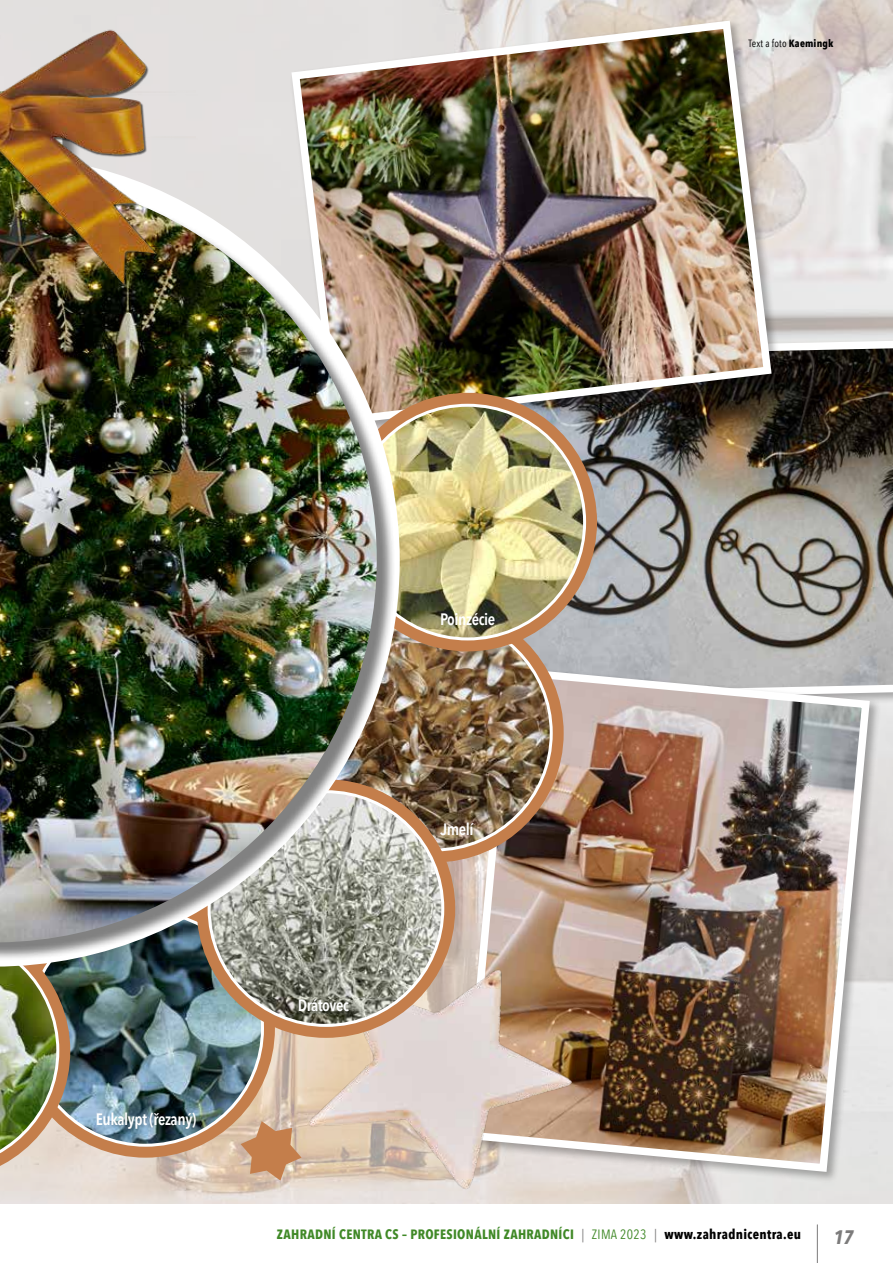
<style>
.page{position:relative;width:893px;height:1263px;background:#fff}
.page>*{position:absolute;margin:0;border:0;box-sizing:border-box;transform-origin:0 0}
.t1{font:italic 700 19.5px "Avenir Next Condensed";color:#7c7b7b}
.t2{font:600 16.5px "Avenir Next Condensed";letter-spacing:-.025em;color:#fff}
.t3{font:700 13.5px "Avenir Next Condensed";letter-spacing:.025em;color:#408927}
.t4{font:10.5px "Avenir Next Condensed";letter-spacing:.015em;color:#000}
.s1{font-weight:700}
.s2{font-weight:400;color:#7c7b7b}
.s3{font-weight:400}
.s4{color:#000}
</style>
<div class="page">
<hr style="left:817px;top:1225px;width:1px;height:38px;background:#7c7b7b">
<img style="left:0;top:0;width:893px;height:1203px">
<svg style="left:551px;top:335px;width:342px;height:370px;background:#888580"></svg>
<div style="left:290px;top:19px;width:493px;height:418px;background:#000;opacity:.3"></div>
<img style="left:287px;top:16px;width:489px;height:414px">
<svg style="left:16px;top:899px;width:259px;height:259px;background:#cd9267"></svg>
<div style="left:460px;top:665px;width:421px;height:518px;background:#000;opacity:.3"></div>
<img style="left:458px;top:663px;width:416px;height:513px">
<img style="left:301px;top:939px;width:286px;height:265px">
<img style="left:29px;top:911px;width:233px;height:234px;border-radius:117px">
<img style="left:400px;top:621px;width:151px;height:229px">
<div style="left:338px;top:393px;width:259px;height:258px;background:#c47e4b;border-radius:50%"></div>
<svg style="left:197px;top:779px;width:258px;height:259px;background:#ca8d60"></svg>
<img style="left:209px;top:792px;width:234px;height:233px;border-radius:117px">
<img style="left:0;top:966px;width:70px;height:214px">
<svg style="left:241px;top:1121px;width:60px;height:59px;background:#cd9d78"></svg>
<img style="left:351px;top:405px;width:234px;height:234px;border-radius:117px">
<div style="left:0;top:94px;width:395px;height:867px;background:#000;opacity:.5"></div>
<img style="left:0;top:92px;width:377px;height:850px">
<img style="left:0;top:21px;width:195px;height:270px">
<p class="t4" style="left:748px;top:34px;width:86px">Text a foto <span class="s1">Kaemingk</span></p>
<p class="t2" style="left:96px;top:1105px;width:102px">Eukalypt (řezaný)</p>
<p class="t2" style="left:440px;top:605px;width:57px">Poinzécie</p>
<p class="t2" style="left:298px;top:991px;width:53px">Drátovec</p>
<p class="t2" style="left:440px;top:815px;width:35px">Jmelí</p>
<p class="t3" style="left:277px;top:1226px;width:526px">ZAHRADNÍ CENTRA CS – PROFESIONÁLNÍ ZAHRADNÍCI <span class="s2">|</span> <span class="s3">ZIMA 2023</span> <span class="s2">|</span> <span class="s4">www.zahradnicentra.eu</span></p>
<h1 class="t1" style="left:833px;top:1225px;width:22px">17</h1>
</div>
